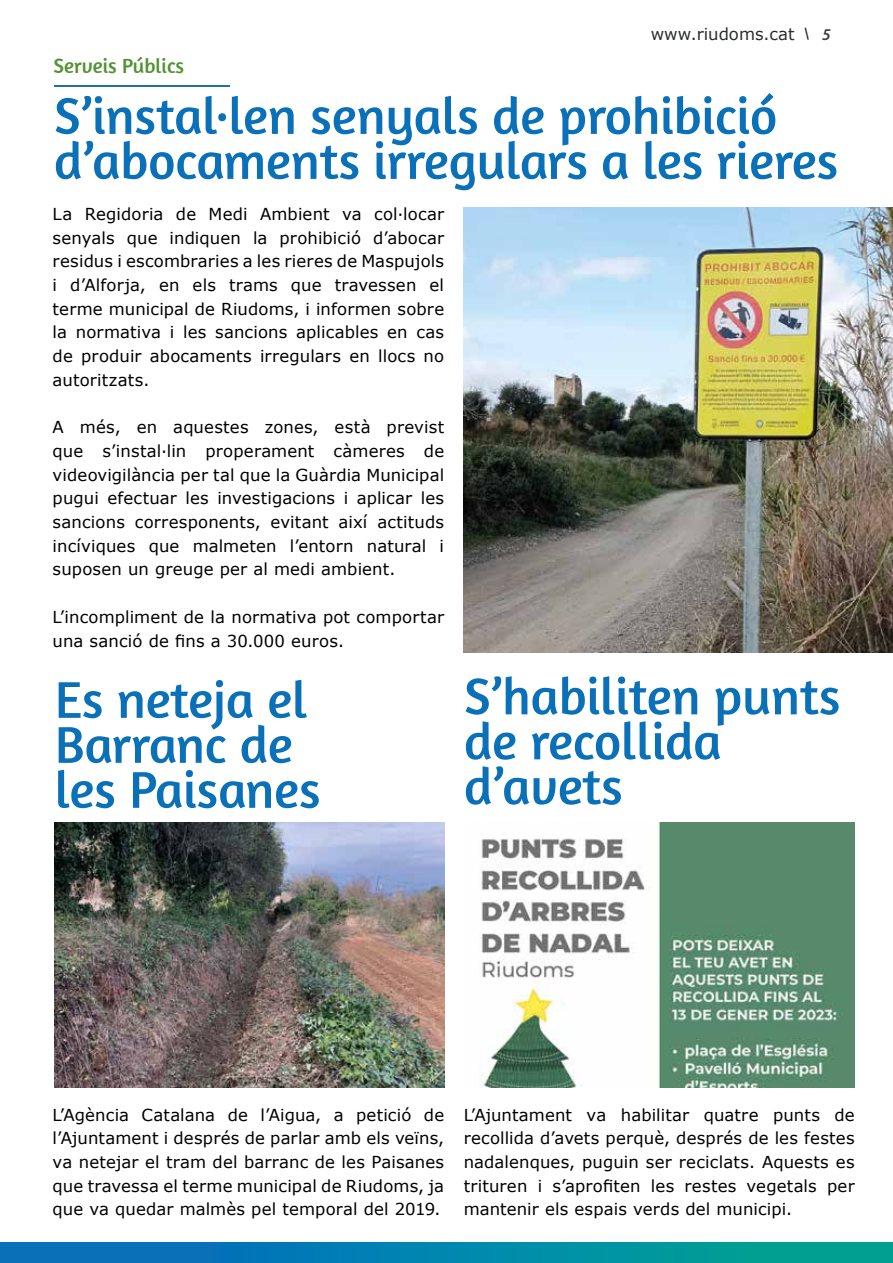
<style>
.page{position:relative;width:893px;height:1263px;background:#fff}
.page>*{position:absolute;margin:0;border:0;box-sizing:border-box;transform-origin:0 0}
.t1{font:52.5px/45px "Amaranth";color:#0a70b8}
.t2{font:21px "Amaranth";color:#519233}
.t3{font:16.5px/23.7px "Verdana";letter-spacing:.01em;color:#000;text-align:justify}
.t4{font:16.5px "Verdana";color:#2a2d2f}
.s1{font-family:"Myriad Pro";font-weight:600;font-style:italic}
.s2{font-family:"Myriad Pro";font-weight:600;font-style:italic;color:#3c3c3d}
</style>
<div class="page">
<hr style="left:0;top:1242px;width:2px;height:21px;background:#0a70b8">
<div style="left:2px;top:1242px;width:891px;height:21px;background:linear-gradient(to right,#0868c2,#00a691)"></div>
<hr style="left:54px;top:85px;width:175px;height:2px;background:#1c6fb2">
<img style="left:463px;top:208px;width:430px;height:445px">
<img style="left:54px;top:823px;width:390px;height:264px">
<img style="left:479px;top:823px;width:375px;height:264px">
<p class="t4" style="left:651px;top:22px;width:181px">www.riudoms.cat <span class="s1">\</span> <span class="s2">5</span></p>
<p class="t2" style="left:54px;top:54px;width:132px">Serveis Públics</p>
<h1 class="t1" style="left:54px;top:93px;width:786px">S’instal·len senyals de prohibició d’abocaments irregulars a les rieres</h1>
<p class="t3" style="left:53px;top:202px;width:393px">La Regidoria de Medi Ambient va col·locar senyals que indiquen la prohibició d’abocar residus i escombraries a les rieres de Maspujols i d’Alforja, en els trams que travessen el terme municipal de Riudoms, i informen sobre la normativa i les sancions aplicables en cas de produir abocaments irregulars en llocs no autoritzats.</p>
<p class="t3" style="left:53px;top:415px;width:393px">A més, en aquestes zones, està previst que s’instal·lin properament càmeres de videovigilància per tal que la Guàrdia Municipal pugui efectuar les investigacions i aplicar les sancions corresponents, evitant així actituds incíviques que malmeten l’entorn natural i suposen un greuge per al medi ambient.</p>
<p class="t3" style="left:53px;top:605px;width:393px">L’incompliment de la normativa pot comportar una sanció de fins a 30.000 euros.</p>
<h1 class="t1" style="left:55px;top:677px;width:267px">Es neteja el<br>Barranc de les Paisanes</h1>
<h1 class="t1" style="left:464px;top:673px;width:378px">S’habiliten punts de recollida d’avets</h1>
<p class="t3" style="left:53px;top:1102px;width:393px">L’Agència Catalana de l’Aigua, a petició de l’Ajuntament i després de parlar amb els veïns, va netejar el tram del barranc de les Paisanes que travessa el terme municipal de Riudoms, ja que va quedar malmès pel temporal del 2019.</p>
<p class="t3" style="left:464px;top:1102px;width:393px">L’Ajuntament va habilitar quatre punts de recollida d’avets perquè, després de les festes nadalenques, puguin ser reciclats. Aquests es trituren i s’aprofiten les restes vegetals per mantenir els espais verds del municipi.</p>
</div>
